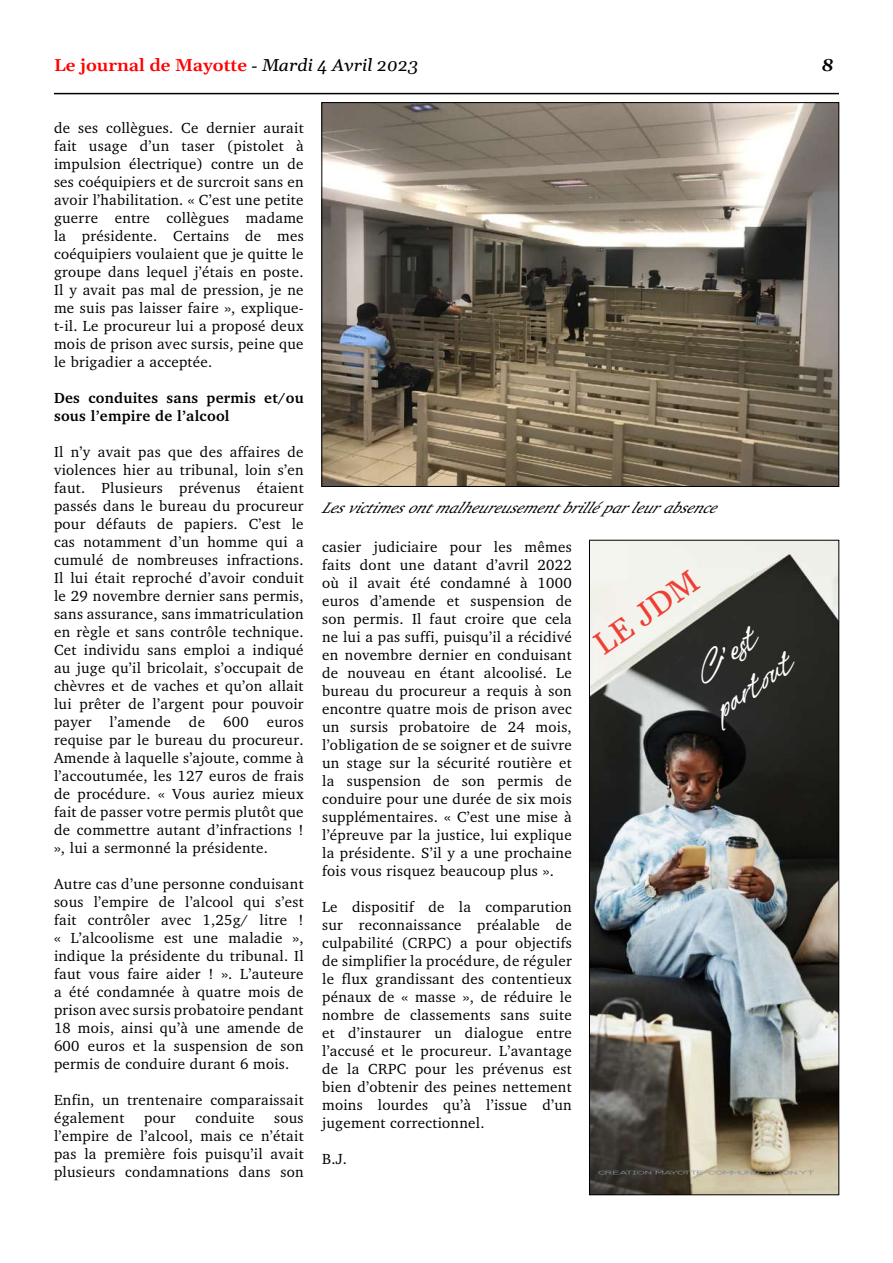
<style>
.page{position:relative;width:893px;height:1263px;background:#fff}
.page>*{position:absolute;margin:0;border:0;box-sizing:border-box;transform-origin:0 0}
.t1{font:31.05px "Gelasio";color:#ef3e32;scale:1.06 1}
.t2{font:28.35px/40.8px "Hugo";color:#fff;scale:1.06 1}
.t3{font:600 16.95px "Gelasio";color:#f00;scale:1.06 1}
.t4{font:italic 700 16.95px "Gelasio";color:#000;scale:1.06 1}
.t5{font:italic 15.45px "Charter";color:#000;scale:1.06 1}
.t6{font:15px/18px "Charter";letter-spacing:.02em;color:#000;text-align:justify}
.t7{font:700 15px/18px "Charter";letter-spacing:.02em;color:#000}
.t8{font:700 6.75px "Axon";letter-spacing:-.01em;color:#80919f;scale:2 1}
.s1{font-family:"Times New Roman";font-weight:400;color:#000}
.s2{font-weight:400;font-style:italic;color:#000}
</style>
<div class="page">
<hr style="left:54px;top:93px;width:785px;height:1px;background:#000">
<img style="left:324px;top:104px;width:513px;height:381px">
<img style="left:591px;top:542px;width:246px;height:651px">
<div style="left:589px;top:540px;width:250px;height:655px;border:1px solid #000"></div>
<p class="t3" style="left:54px;top:58px;width:345px">Le journal de Mayotte <span class="s1">-</span> <span class="s2">Mardi 4 Avril 2023</span></p>
<p class="t4" style="left:821px;top:58px;width:13px">8</p>
<p class="t6" style="left:54px;top:119px;width:251px">de ses collègues. Ce dernier aurait fait usage d’un taser (pistolet à impulsion électrique) contre un de ses coéquipiers et de surcroit sans en avoir l’habilitation. « C’est une petite guerre entre collègues madame la présidente. Certains de mes coéquipiers voulaient que je quitte le groupe dans lequel j’étais en poste.<br>Il y avait pas mal de pression, je ne me suis pas laisser faire », explique&shy;t-il. Le procureur lui a proposé deux mois de prison avec sursis, peine que le brigadier a acceptée.</p>
<p class="t7" style="left:54px;top:389px;width:251px">Des conduites sans permis et/ou sous l’empire de l’alcool</p>
<p class="t6" style="left:54px;top:443px;width:251px">Il n’y avait pas que des affaires de violences hier au tribunal, loin s’en faut. Plusieurs prévenus étaient passés dans le bureau du procureur pour défauts de papiers. C’est le cas notamment d’un homme qui a cumulé de nombreuses infractions.<br>Il lui était reproché d’avoir conduit le 29 novembre dernier sans permis, sans assurance, sans immatriculation en règle et sans contrôle technique.<br>Cet individu sans emploi a indiqué au juge qu’il bricolait, s’occupait de chèvres et de vaches et qu’on allait lui prêter de l’argent pour pouvoir payer l’amende de 600 euros requise par le bureau du procureur.<br>Amende à laquelle s’ajoute, comme à l’accoutumée, les 127 euros de frais de procédure. « Vous auriez mieux fait de passer votre permis plutôt que de commettre autant d’infractions ! », lui a sermonné la présidente.</p>
<p class="t6" style="left:54px;top:875px;width:251px">Autre cas d’une personne conduisant sous l’empire de l’alcool qui s’est fait contrôler avec 1,25g/ litre ! « L’alcoolisme est une maladie », indique la présidente du tribunal. Il faut vous faire aider ! ». L’auteure a été condamnée à quatre mois de prison avec sursis probatoire pendant 18 mois, ainsi qu’à une amende de 600 euros et la suspension de son permis de conduire durant 6 mois.</p>
<p class="t6" style="left:54px;top:1091px;width:251px">Enfin, un trentenaire comparaissait également</p>
<p class="t6" style="left:144px;top:1109px;width:33px">pour</p>
<p class="t6" style="left:195px;top:1109px;width:60px">conduite</p>
<p class="t6" style="left:54px;top:1109px;width:251px;text-indent:220px">sous l’empire de l’alcool, mais ce n’était pas la première fois puisqu’il avait plusieurs condamnations dans son</p>
<p class="t5" style="left:322px;top:502px;width:380px">Lesvictimesontmalheureusementbrillé parleurabsence</p>
<p class="t6" style="left:322px;top:537px;width:251px">casier judiciaire pour les mêmes faits dont une datant d’avril 2022 où il avait été condamné à 1000 euros d’amende et suspension de son permis. Il faut croire que cela ne lui a pas suffi, puisqu’il a récidivé en novembre dernier en conduisant de nouveau en étant alcoolisé. Le bureau du procureur a requis à son encontre quatre mois de prison avec un sursis probatoire de 24 mois, l’obligation de se soigner et de suivre un stage sur la sécurité routière et la suspension de son permis de conduire pour une durée de six mois supplémentaires. « C’est une mise à l’épreuve par la justice, lui explique la présidente. S’il y a une prochaine fois vous risquez beaucoup plus ».</p>
<p class="t6" style="left:322px;top:897px;width:251px">Le dispositif de la comparution sur reconnaissance préalable de culpabilité (CRPC) a pour objectifs de simplifier la procédure, de réguler le flux grandissant des contentieux pénaux de « masse », de réduire le nombre de classements sans suite et d’instaurer un dialogue entre l’accusé et le procureur. L’avantage de la CRPC pour les prévenus est bien d’obtenir des peines nettement moins lourdes qu’à l’issue d’un jugement correctionnel.</p>
<p class="t6" style="left:322px;top:1149px;width:26px">B.J.</p>
<h1 class="t1" style="left:587px;top:632px;width:115px;rotate:-35deg">LE JDM</h1>
<h2 class="t2" style="left:686px;top:662px;width:84px;rotate:-35deg">C’est partout</h2>
<p class="t8" style="left:598px;top:1170px;width:110px">CrEation mayotte-communication.yt</p>
</div>
